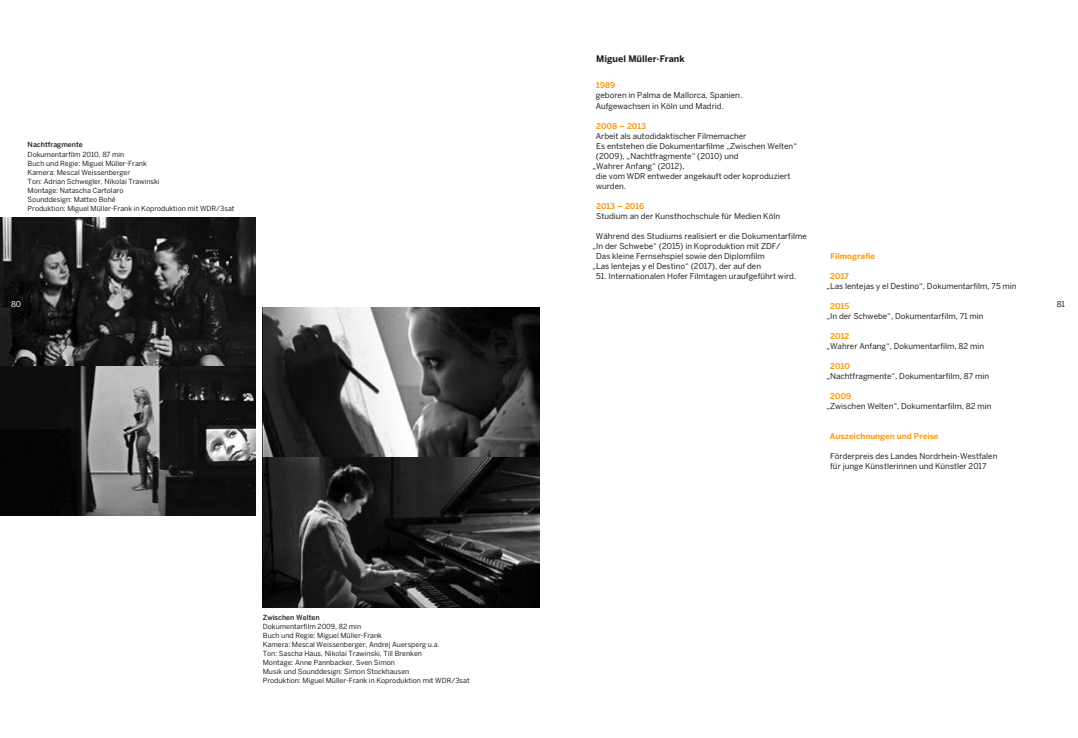
<style>
.page{position:relative;width:1078px;height:738px;background:#fff}
.page>*{position:absolute;margin:0;border:0;box-sizing:border-box;transform-origin:0 0}
.Fließtext_Fett{font:700 9px "Benton Sans";color:#231f20}
.Biografie{font:8px/10px "Benton Sans";color:#231f20}
.Biografie_fett{font:700 8px "Benton Sans";color:#ff9d1b}
.t1{font:8px "Benton Sans";color:#fff}
.Marginalien{font:7px "Benton Sans";color:#231f20}
.Marginalien-2{font:500 7px "Benton Sans";color:#231f20}
</style>
<div class="page">
<img style="left:0;top:217px;width:256px;height:298px">
<img style="left:262px;top:307px;width:277px;height:300px">
<p class="Marginalien-2" style="left:28px;top:141px;width:57px">Nachtfragmente</p>
<p class="Marginalien" style="left:28px;top:150px;width:98px">Dokumentarfilm 2010, 87 min</p>
<p class="Marginalien" style="left:28px;top:159px;width:121px">Buch und Regie: Miguel Müller-Frank</p>
<p class="Marginalien" style="left:28px;top:168px;width:104px">Kamera: Mescal Weissenberger</p>
<p class="Marginalien" style="left:28px;top:177px;width:133px">Ton: Adrian Schwegler, Nikolai Trawinski</p>
<p class="Marginalien" style="left:28px;top:186px;width:97px">Montage: Natascha Cartolaro</p>
<p class="Marginalien" style="left:28px;top:195px;width:89px">Sounddesign: Matteo Bohé</p>
<p class="Marginalien" style="left:28px;top:204px;width:208px">Produktion: Miguel Müller-Frank in Koproduktion mit WDR/3sat</p>
<p class="t1" style="left:11px;top:299px;width:12px">80</p>
<p class="Marginalien-2" style="left:263px;top:612px;width:58px">Zwischen Welten</p>
<p class="Marginalien" style="left:263px;top:621px;width:100px">Dokumentarfilm 2009, 82 min</p>
<p class="Marginalien" style="left:263px;top:630px;width:121px">Buch und Regie: Miguel Müller-Frank</p>
<p class="Marginalien" style="left:263px;top:639px;width:178px">Kamera: Mescal Weissenberger, Andrej Auersperg u.a.</p>
<p class="Marginalien" style="left:263px;top:648px;width:161px">Ton: Sascha Haus, Nikolai Trawinski, Till Brenken</p>
<p class="Marginalien" style="left:263px;top:657px;width:134px">Montage: Anne Pannbacker, Sven Simon</p>
<p class="Marginalien" style="left:263px;top:666px;width:148px">Musik und Sounddesign: Simon Stockhausen</p>
<p class="Marginalien" style="left:263px;top:675px;width:208px">Produktion: Miguel Müller-Frank in Koproduktion mit WDR/3sat</p>
<p class="Fließtext_Fett" style="left:596px;top:54px;width:90px">Miguel Müller-Frank</p>
<p class="Biografie_fett" style="left:596px;top:81px;width:21px">1989</p>
<p class="Biografie" style="left:596px;top:90px;width:148px">geboren in Palma de Mallorca, Spanien.</p>
<p class="Biografie" style="left:595px;top:100px;width:130px">Aufgewachsen in Köln und Madrid.</p>
<p class="Biografie_fett" style="left:596px;top:121px;width:52px">2008 – 2013</p>
<p class="Biografie" style="left:595px;top:130px;width:152px">Arbeit als autodidaktischer Filmemacher</p>
<p class="Biografie" style="left:595px;top:140px;width:203px">Es entstehen die Dokumentarfilme „Zwischen Welten“ (2009), „Nachtfragmente“ (2010) und</p>
<p class="Biografie" style="left:592px;top:160px;width:94px">„Wahrer Anfang“ (2012),</p>
<p class="Biografie" style="left:595px;top:170px;width:196px">die vom WDR entweder angekauft oder koproduziert</p>
<p class="Biografie" style="left:596px;top:180px;width:31px">wurden.</p>
<p class="Biografie_fett" style="left:596px;top:201px;width:50px">2013 – 2016</p>
<p class="Biografie" style="left:596px;top:210px;width:185px">Studium an der Kunsthochschule für Medien Köln</p>
<p class="Biografie" style="left:592px;top:230px;width:216px;text-indent:4px">Während des Studiums realisiert er die Dokumentarfilme „In der Schwebe“ (2015) in Koproduktion mit ZDF/</p>
<p class="Biografie" style="left:596px;top:250px;width:170px">Das kleine Fernsehspiel sowie den Diplomfilm</p>
<p class="Biografie" style="left:592px;top:260px;width:170px">„Las lentejas y el Destino“ (2017), der auf den</p>
<p class="Biografie" style="left:596px;top:270px;width:201px">51. Internationalen Hofer Filmtagen uraufgeführt wird.</p>
<p class="Biografie_fett" style="left:830px;top:251px;width:46px">Filmografie</p>
<p class="Biografie_fett" style="left:830px;top:271px;width:20px">2017</p>
<p class="Biografie" style="left:826px;top:281px;width:192px">„Las lentejas y el Destino“, Dokumentarfilm, 75 min</p>
<p class="Biografie_fett" style="left:830px;top:301px;width:21px">2015</p>
<p class="Biografie" style="left:826px;top:311px;width:158px">„In der Schwebe“, Dokumentarfilm, 71 min</p>
<p class="Biografie_fett" style="left:830px;top:331px;width:21px">2012</p>
<p class="Biografie" style="left:826px;top:341px;width:159px">„Wahrer Anfang“, Dokumentarfilm, 82 min</p>
<p class="Biografie_fett" style="left:830px;top:361px;width:21px">2010</p>
<p class="Biografie" style="left:826px;top:371px;width:164px">„Nachtfragmente“, Dokumentarfilm, 87 min</p>
<p class="Biografie_fett" style="left:830px;top:391px;width:23px">2009</p>
<p class="Biografie" style="left:826px;top:401px;width:166px">„Zwischen Welten“, Dokumentarfilm, 82 min</p>
<p class="Biografie_fett" style="left:829px;top:431px;width:110px">Auszeichnungen und Preise</p>
<p class="Biografie" style="left:830px;top:451px;width:169px">Förderpreis des Landes Nordrhein-Westfalen</p>
<p class="Biografie" style="left:830px;top:461px;width:158px">für junge Künstlerinnen und Künstler 2017</p>
<p class="Biografie" style="left:1056px;top:298px;width:10px">81</p>
</div>
